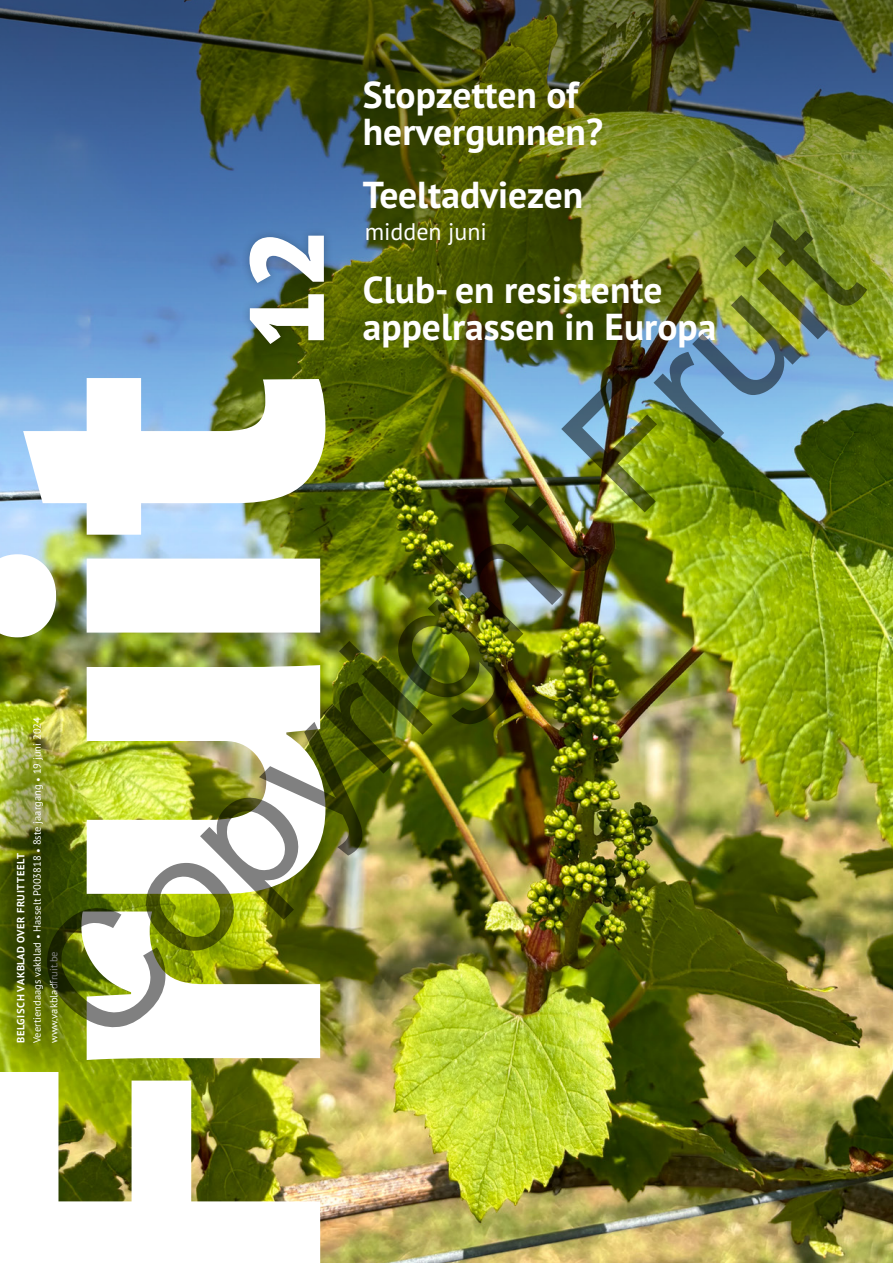
<style>
.page{position:relative;width:893px;height:1263px;background:#fff}
.page>*{position:absolute;margin:0;border:0;box-sizing:border-box;transform-origin:0 0}
.t1{font:164.85px "Arial";color:rgb(0 0 0/.5)}
.t2{font:900 103.95px "PT Sans Pro";color:#fff}
.t3{font:700 37.5px/37.5px "PT Sans Pro";color:#fff}
.t4{font:24px "PT Sans Pro";color:#fff}
.t5{font:10.5px/16.5px "PT Sans Pro";color:#fff}
.t6{font:700 10.5px "PT Sans Pro";letter-spacing:.06em;color:#fff}
</style>
<div class="page">
<img style="left:0;top:583px;width:893px;height:680px">
<img style="left:0;top:0;width:893px;height:583px">
<div style="left:240px;top:226px;width:93px;height:126px;background:#000;opacity:.25"></div>
<img style="left:0;top:725px;width:110px;height:347px">
<svg style="left:0;top:1072px;width:320px;height:191px"></svg>
<svg style="left:81px;top:911px;width:239px;height:149px"></svg>
<svg style="left:87px;top:665px;width:238px;height:229px"></svg>
<svg style="left:0;top:554px;width:320px;height:83px"></svg>
<svg style="left:23px;top:378px;width:302px;height:157px"></svg>
<h3 class="t3" style="left:363px;top:75px;width:242px">Stopzetten of hervergunnen?</h3>
<h3 class="t3" style="left:363px;top:175px;width:222px">Teeltadviezen</h3>
<h1 class="t1" style="left:-17px;top:932px;width:1083px;rotate:-45deg">Copyright Fruit</h1>
<h3 class="t4" style="left:365px;top:216px;width:124px">midden juni</h3>
<h2 class="t2" style="left:218px;top:352px;width:127px;rotate:-90deg">12</h2>
<h3 class="t3" style="left:363px;top:270px;width:355px">Club- en resistente appelrassen in Europa</h3>
<p class="t5" style="left:29px;top:1043px;width:327px;rotate:-90deg">Veertiendaags vakblad • Hasselt P003818 • 8ste jaargang • 19 juni 2024 www.vakbladfruit.be</p>
<p class="t6" style="left:14px;top:1043px;width:191px;rotate:-90deg">BELGISCH VAKBLAD OVER FRUITTEELT</p>
</div>
